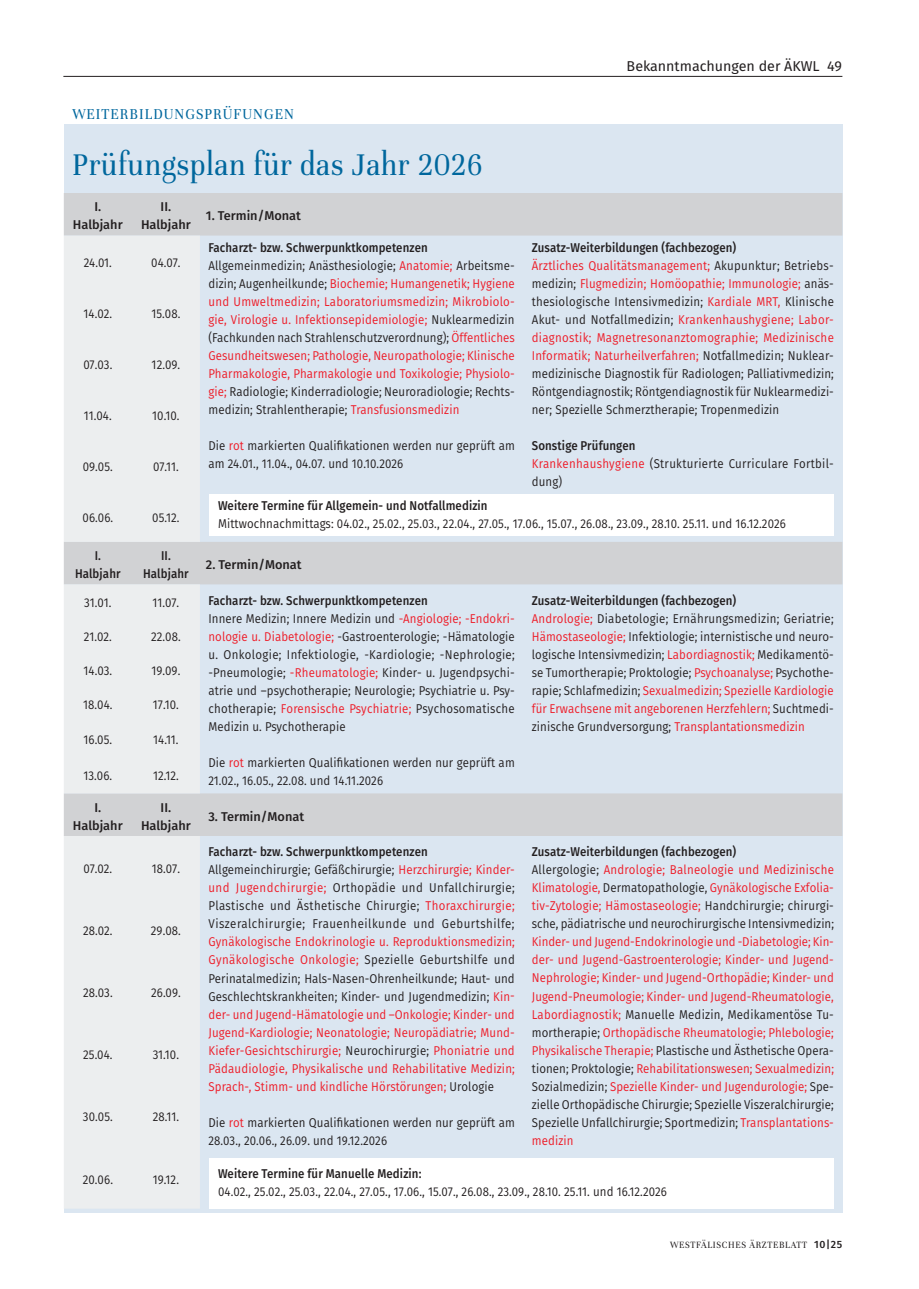
<style>
.page{position:relative;width:919px;height:1289px;background:#fff}
.page>*{position:absolute;margin:0;border:0;box-sizing:border-box;transform-origin:0 0}
.t1{font:34.5px "Unna";letter-spacing:.02em;color:#00679d;scale:.9 1}
.t2{font:16.5px "Unna";letter-spacing:.07em;color:#00679d;scale:.9 1}
.t3{font:14.25px "Fira Sans";color:#231f20}
.t4{font:12.75px/18px "Fira Sans";letter-spacing:.01em;color:#231f20;scale:.9 1}
.t5{font:12.75px/18px "Fira Sans";letter-spacing:.01em;color:#ee1c28;text-align:justify;scale:.9 1}
.t6{font:12.75px/18px "Fira Sans";letter-spacing:.035em;color:#231f20;scale:.9 1}
.t7{font:500 12.75px/18px "Fira Sans";color:#231f20;text-align:center;scale:.9 1}
.t8{font:500 12.75px/18px "Fira Sans";color:#231f20;text-align:center}
.t9{font:10.5px "Unna";letter-spacing:.07em;color:#231f20;scale:.9 1}
.s1{font-weight:500;color:#231f20}
.s2{color:#231f20}
.s3{color:#ee1c28}
.s4{font-weight:500}
.s5{font-family:"Fira Sans";font-weight:500}
</style>
<div class="page">
<hr style="left:63px;top:76px;width:779px;height:1px;background:#231f20">
<div style="left:64px;top:124px;width:778px;height:1088px;background:#dbe6f1"></div>
<svg style="left:64px;top:193px;width:778px;height:643px"></svg>
<svg style="left:64px;top:235px;width:136px;height:973px;background:#e9ebec"></svg>
<div style="left:209px;top:494px;width:624px;height:41px;background:#fff"></div>
<div style="left:209px;top:1157px;width:624px;height:51px;background:#fff"></div>
<p class="t2" style="left:72px;top:102px;width:248px">WEITERBILDUNGSPRÜFUNGEN</p>
<h1 class="t1" style="left:72px;top:139px;width:457px">Prüfungsplan für das Jahr 2026</h1>
<p class="t8" style="left:73px;top:197px;width:51px">I.<br>Halbjahr</p>
<p class="t8" style="left:141px;top:197px;width:51px">II.<br>Halbjahr</p>
<p class="t8" style="left:206px;top:206px;width:96px">1. Termin/Monat</p>
<p class="t4" style="left:84px;top:253px;width:33px">24.01.</p>
<p class="t4" style="left:151px;top:253px;width:34px">04.07.</p>
<p class="t5" style="left:208px;top:238px;width:342px;text-align:left"><span class="s1">Facharzt- bzw. Schwerpunktkompetenzen </span><span class="s2">Allgemeinmedizin; Anästhesiologie;</span> Anatomie; <span class="s2">Arbeitsme&shy;dizin; Augenheilkunde;</span> Biochemie; Humangenetik; Hygiene und Umweltmedizin; Laboratoriumsmedizin; Mikrobiolo&shy;gie, Virologie u. Infektionsepidemiologie; <span class="s2">Nuklearmedizin (Fachkunden nach Strahlenschutzverordnung);</span> Öffentliches Gesundheitswesen; Pathologie, Neuropathologie; Klinische Pharmakologie, Pharmakologie und Toxikologie; Physiolo&shy;gie; <span class="s2">Radiologie; Kinderradiologie; Neuroradiologie; Rechts&shy;medizin; Strahlentherapie;</span> Transfusionsmedizin</p>
<p class="t4" style="left:208px;top:436px;width:342px">Die <span class="s3">rot</span> markierten Qualifikationen werden nur geprüft am am 24.01., 11.04., 04.07. und 10.10.2026</p>
<p class="t4" style="left:83px;top:304px;width:33px">14.02.</p>
<p class="t4" style="left:151px;top:304px;width:34px">15.08.</p>
<p class="t4" style="left:83px;top:355px;width:34px">07.03.</p>
<p class="t4" style="left:152px;top:355px;width:33px">12.09.</p>
<p class="t4" style="left:84px;top:406px;width:32px">11.04.</p>
<p class="t4" style="left:152px;top:406px;width:32px">10.10.</p>
<p class="t4" style="left:83px;top:457px;width:35px">09.05.</p>
<p class="t4" style="left:153px;top:457px;width:30px">07.11.</p>
<p class="t3" style="left:626px;top:55px;width:217px">Bekanntmachungen der ÄKWL 49</p>
<p class="t4" style="left:531px;top:238px;width:337px"><span class="s4">Zusatz-Weiterbildungen (fachbezogen)<br></span><span class="s3">Ärztliches Qualitätsmanagement;</span> Akupunktur; Betriebs&shy;medizin; <span class="s3">Flugmedizin; Homöopathie; Immunologie;</span> anäs&shy;thesiologische Intensivmedizin; <span class="s3">Kardiale MRT,</span> Klinische Akut- und Notfallmedizin; <span class="s3">Krankenhaushygiene; Labor&shy;diagnostik; Magnetresonanztomographie; Medizinische Informatik; Naturheilverfahren;</span> Notfallmedizin; Nuklear&shy;medizinische Diagnostik für Radiologen; Palliativmedizin; Röntgendiagnostik; Röntgendiagnostik für Nuklearmedizi&shy;ner; Spezielle Schmerztherapie; Tropenmedizin</p>
<p class="t4" style="left:531px;top:436px;width:337px"><span class="s4">Sonstige Prüfungen<br></span><span class="s3">Krankenhaushygiene</span> (Strukturierte Curriculare Fortbil&shy;dung)</p>
<p class="t7" style="left:218px;top:496px;width:301px">Weitere Termine für Allgemein- und Notfallmedizin</p>
<p class="t4" style="left:218px;top:514px;width:632px">Mittwochnachmittags: 04.02., 25.02., 25.03., 22.04., 27.05., 17.06., 15.07., 26.08., 23.09., 28.10. 25.11. und 16.12.2026</p>
<p class="t4" style="left:82px;top:508px;width:36px">06.06.</p>
<p class="t4" style="left:152px;top:508px;width:32px">05.12.</p>
<p class="t7" style="left:75px;top:546px;width:52px">I.<br>Halbjahr</p>
<p class="t7" style="left:143px;top:546px;width:52px">II.<br>Halbjahr</p>
<p class="t8" style="left:206px;top:555px;width:97px">2. Termin/Monat</p>
<p class="t4" style="left:84px;top:593px;width:32px">31.01.</p>
<p class="t4" style="left:152px;top:593px;width:31px">11.07.</p>
<p class="t4" style="left:208px;top:591px;width:342px"><span class="s4">Facharzt- bzw. Schwerpunktkompetenzen<br></span>Innere Medizin; Innere Medizin und <span class="s3">-Angiologie; -Endokri&shy;nologie u. Diabetologie;</span> -Gastroenterologie; -Hämatologie u. Onkologie; Infektiologie, -Kardiologie; -Nephrologie; -Pneumologie; <span class="s3">-Rheumatologie;</span> Kinder- u. Jugendpsychi&shy;atrie und –psychotherapie; Neurologie; Psychiatrie u. Psy&shy;chotherapie; <span class="s3">Forensische Psychiatrie;</span> Psychosomatische Medizin u. Psychotherapie</p>
<p class="t4" style="left:208px;top:753px;width:342px">Die <span class="s3">rot</span> markierten Qualifikationen werden nur geprüft am<br>21.02., 16.05., 22.08. und 14.11.2026</p>
<p class="t4" style="left:531px;top:591px;width:337px"><span class="s4">Zusatz-Weiterbildungen (fachbezogen)<br></span><span class="s3">Andrologie;</span> Diabetologie; Ernährungsmedizin; Geriatrie; <span class="s3">Hämostaseologie;</span> Infektiologie; internistische und neuro&shy;logische Intensivmedizin; <span class="s3">Labordiagnostik;</span> Medikamentö&shy;se Tumortherapie; Proktologie; <span class="s3">Psychoanalyse;</span> Psychothe&shy;rapie; Schlafmedizin; <span class="s3">Sexualmedizin; Spezielle Kardiologie für Erwachsene mit angeborenen Herzfehlern;</span> Suchtmedi&shy;zinische Grundversorgung; <span class="s3">Transplantationsmedizin</span></p>
<p class="t4" style="left:84px;top:627px;width:32px">21.02.</p>
<p class="t4" style="left:151px;top:627px;width:34px">22.08.</p>
<p class="t4" style="left:83px;top:661px;width:33px">14.03.</p>
<p class="t4" style="left:151px;top:661px;width:34px">19.09.</p>
<p class="t4" style="left:83px;top:695px;width:34px">18.04.</p>
<p class="t4" style="left:153px;top:695px;width:30px">17.10.</p>
<p class="t4" style="left:83px;top:729px;width:34px">16.05.</p>
<p class="t4" style="left:153px;top:729px;width:30px">14.11.</p>
<p class="t4" style="left:83px;top:766px;width:34px">13.06.</p>
<p class="t4" style="left:153px;top:766px;width:30px">12.12.</p>
<p class="t8" style="left:73px;top:797px;width:51px">I.<br>Halbjahr</p>
<p class="t8" style="left:141px;top:797px;width:51px">II.<br>Halbjahr</p>
<p class="t8" style="left:208px;top:806px;width:97px">3. Termin/Monat</p>
<p class="t4" style="left:83px;top:859px;width:34px">07.02.</p>
<p class="t4" style="left:152px;top:859px;width:33px">18.07.</p>
<p class="t4" style="left:531px;top:842px;width:337px"><span class="s4">Zusatz-Weiterbildungen (fachbezogen)<br></span>Allergologie; <span class="s3">Andrologie; Balneologie und Medizinische Klimatologie,</span> Dermatopathologie, <span class="s3">Gynäkologische Exfolia&shy;tiv-Zytologie; Hämostaseologie;</span> Handchirurgie; chirurgi&shy;sche, pädiatrische und neurochirurgische Intensivmedizin;</p>
<p class="t5" style="left:531px;top:932px;width:337px">Kinder- und Jugend-Endokrinologie und -Diabetologie; Kin&shy;der- und Jugend-Gastroenterologie; Kinder- und Jugend-Nephrologie; Kinder- und Jugend-Orthopädie; Kinder- und Jugend-Pneumologie; Kinder- und Jugend-Rheumatologie, Labordiagnostik; <span class="s2">Manuelle Medizin, Medikamentöse Tu&shy;mortherapie;</span> Orthopädische Rheumatologie; Phlebologie; Physikalische Therapie; <span class="s2">Plastische und Ästhetische Opera&shy;tionen; Proktologie;</span> Rehabilitationswesen; Sexualmedizin; <span class="s2">Sozialmedizin;</span> Spezielle Kinder- und Jugendurologie; <span class="s2">Spe&shy;zielle Orthopädische Chirurgie; Spezielle Viszeralchirurgie; Spezielle Unfallchirurgie; Sportmedizin;</span> Transplantations&shy;medizin</p>
<p class="t6" style="left:208px;top:842px;width:342px"><span class="s4">Facharzt- bzw. Schwerpunktkompetenzen </span>Allgemeinchirurgie; Gefäßchirurgie; <span class="s3">Herzchirurgie; Kinder&shy;und Jugendchirurgie;</span> Orthopädie und Unfallchirurgie; Plastische und Ästhetische Chirurgie; <span class="s3">Thoraxchirurgie; </span>Viszeralchirurgie; Frauenheilkunde und Geburtshilfe;</p>
<p class="t5" style="left:208px;top:932px;width:342px">Gynäkologische Endokrinologie u. Reproduktionsmedizin; Gynäkologische Onkologie; <span class="s2">Spezielle Geburtshilfe und Perinatalmedizin; Hals-Nasen-Ohrenheilkunde; Haut- und Geschlechtskrankheiten; Kinder- und Jugendmedizin;</span> Kin&shy;der- und Jugend-Hämatologie und –Onkologie; Kinder- und Jugend-Kardiologie; Neonatologie; Neuropädiatrie; Mund-Kiefer-Gesichtschirurgie; <span class="s2">Neurochirurgie;</span> Phoniatrie und Pädaudiologie, Physikalische und Rehabilitative Medizin; Sprach-, Stimm- und kindliche Hörstörungen; <span class="s2">Urologie</span></p>
<p class="t4" style="left:208px;top:1112px;width:342px">Die <span class="s3">rot</span> markierten Qualifikationen werden nur geprüft am<br>28.03., 20.06., 26.09. und 19.12.2026</p>
<p class="t4" style="left:83px;top:921px;width:34px">28.02.</p>
<p class="t4" style="left:151px;top:921px;width:35px">29.08.</p>
<p class="t4" style="left:83px;top:983px;width:34px">28.03.</p>
<p class="t4" style="left:151px;top:983px;width:35px">26.09.</p>
<p class="t4" style="left:83px;top:1045px;width:34px">25.04.</p>
<p class="t4" style="left:153px;top:1045px;width:31px">31.10.</p>
<p class="t4" style="left:83px;top:1107px;width:35px">30.05.</p>
<p class="t4" style="left:153px;top:1107px;width:31px">28.11.</p>
<p class="t4" style="left:83px;top:1169px;width:35px">20.06.</p>
<p class="t4" style="left:153px;top:1169px;width:31px">19.12.</p>
<p class="t7" style="left:218px;top:1164px;width:227px">Weitere Termine für Manuelle Medizin:</p>
<p class="t4" style="left:218px;top:1182px;width:500px">04.02., 25.02., 25.03., 22.04., 27.05., 17.06., 15.07., 26.08., 23.09., 28.10. 25.11. und 16.12.2026</p>
<p class="t9" style="left:670px;top:1236px;width:193px">WESTFÄLISCHES ÄRZTEBLATT <span class="s5">10|25</span></p>
</div>
